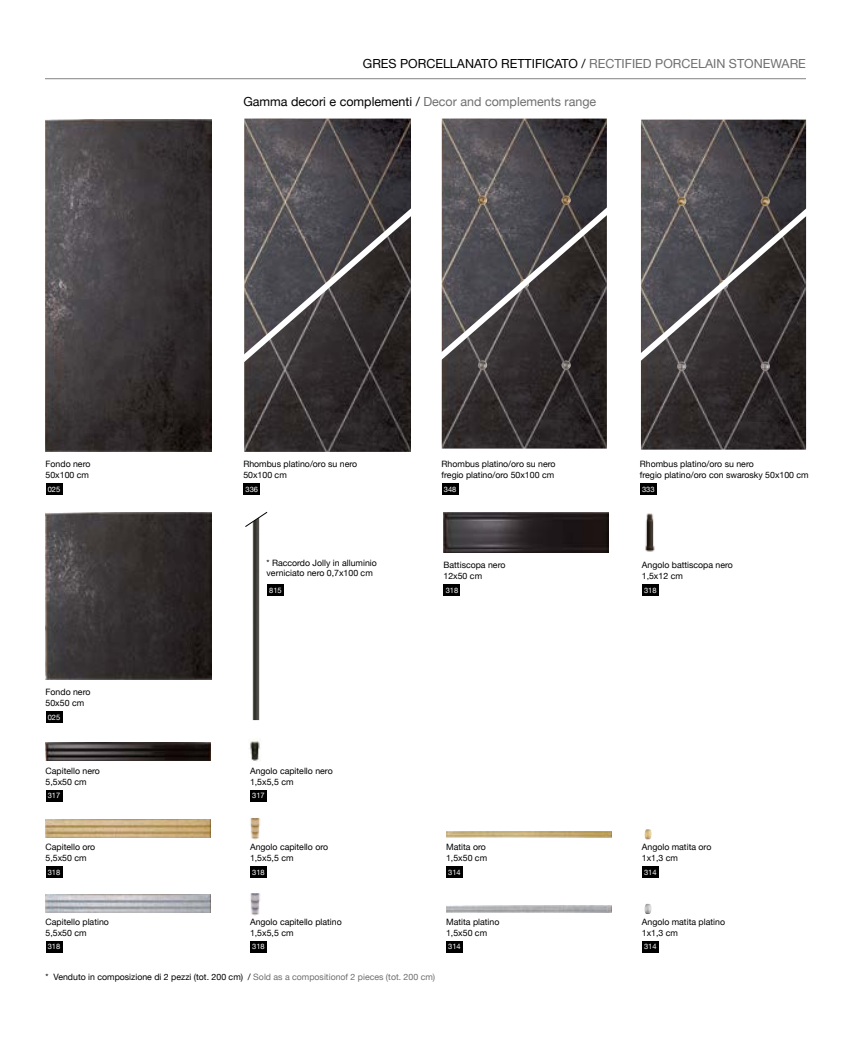
<style>
.page{position:relative;width:851px;height:1063px;background:#fff}
.page>*{position:absolute;margin:0;border:0;box-sizing:border-box;transform-origin:0 0}
.t1{font:12.5px "Helvetica Neue";color:#000}
.t2{font:8.75px/10.5px "Helvetica Neue";color:#000}
.t3{font:7.5px "Helvetica Neue";color:#fff}
.s1{color:#706f6f}
</style>
<div class="page">
<hr style="left:45px;top:78px;width:760px;height:1px;background:#000">
<img style="left:645px;top:513px;width:10px;height:39px">
<div style="left:46px;top:484px;width:16px;height:11px;background:#000"></div>
<div style="left:243px;top:484px;width:17px;height:11px;background:#000"></div>
<div style="left:441px;top:484px;width:17px;height:11px;background:#000"></div>
<div style="left:639px;top:484px;width:17px;height:11px;background:#000"></div>
<img style="left:45px;top:120px;width:166px;height:331px">
<div style="left:46px;top:712px;width:16px;height:11px;background:#000"></div>
<img style="left:45px;top:513px;width:166px;height:166px">
<img style="left:45px;top:819px;width:165px;height:19px">
<img style="left:446px;top:831px;width:165px;height:7px">
<div style="left:46px;top:790px;width:16px;height:12px;background:#000"></div>
<div style="left:46px;top:866px;width:16px;height:12px;background:#000"></div>
<div style="left:250px;top:866px;width:17px;height:12px;background:#000"></div>
<div style="left:446px;top:866px;width:17px;height:12px;background:#000"></div>
<div style="left:641px;top:866px;width:17px;height:12px;background:#000"></div>
<div style="left:250px;top:790px;width:17px;height:12px;background:#000"></div>
<img style="left:45px;top:742px;width:165px;height:19px">
<img style="left:249px;top:738px;width:11px;height:23px">
<img style="left:250px;top:818px;width:11px;height:22px">
<svg style="left:644px;top:829px;width:7px;height:10px"></svg>
<img style="left:45px;top:894px;width:165px;height:19px">
<div style="left:46px;top:941px;width:16px;height:12px;background:#000"></div>
<div style="left:250px;top:941px;width:17px;height:12px;background:#000"></div>
<div style="left:446px;top:941px;width:17px;height:12px;background:#000"></div>
<div style="left:641px;top:941px;width:17px;height:12px;background:#000"></div>
<img style="left:443px;top:513px;width:165px;height:39px">
<div style="left:443px;top:584px;width:17px;height:12px;background:#000"></div>
<div style="left:267px;top:584px;width:17px;height:12px;background:#000"></div>
<div style="left:641px;top:584px;width:17px;height:12px;background:#000"></div>
<svg style="left:245px;top:511px;width:23px;height:209px"></svg>
<img style="left:250px;top:893px;width:10px;height:23px">
<svg style="left:644px;top:904px;width:7px;height:10px"></svg>
<img style="left:244px;top:119px;width:167px;height:77px">
<img style="left:244px;top:370px;width:167px;height:82px">
<img style="left:441px;top:119px;width:165px;height:77px">
<img style="left:441px;top:370px;width:165px;height:79px">
<svg style="left:244px;top:196px;width:363px;height:174px;background:#595658"></svg>
<img style="left:641px;top:120px;width:165px;height:77px">
<img style="left:641px;top:371px;width:165px;height:79px">
<svg style="left:641px;top:197px;width:166px;height:174px;background:#4b484a"></svg>
<h1 class="t1" style="left:363px;top:57px;width:444px">GRES PORCELLANATO RETTIFICATO / <span class="s1">RECTIFIED PORCELAIN STONEWARE</span></h1>
<h1 class="t1" style="left:243px;top:94px;width:354px">Gamma decori e complementi / <span class="s1">Decor and complements range</span></h1>
<p class="t2" style="left:46px;top:459px;width:46px">Fondo nero<br>50x100 cm</p>
<p class="t3" style="left:48px;top:485px;width:14px">025</p>
<p class="t2" style="left:243px;top:459px;width:115px">Rhombus platino/oro su nero<br>50x100 cm</p>
<p class="t3" style="left:245px;top:485px;width:14px">336</p>
<p class="t2" style="left:441px;top:459px;width:115px">Rhombus platino/oro su nero fregio platino/oro 50x100 cm</p>
<p class="t3" style="left:444px;top:485px;width:14px">348</p>
<p class="t2" style="left:266px;top:557px;width:112px">* Raccordo Jolly in alluminio verniciato nero 0,7x100 cm</p>
<p class="t2" style="left:443px;top:560px;width:63px">Battiscopa nero<br>12x50 cm</p>
<p class="t3" style="left:269px;top:585px;width:14px">815</p>
<p class="t3" style="left:445px;top:585px;width:14px">318</p>
<p class="t2" style="left:46px;top:687px;width:46px">Fondo nero<br>50x50 cm</p>
<p class="t3" style="left:48px;top:713px;width:14px">025</p>
<p class="t2" style="left:46px;top:766px;width:56px">Capitello nero<br>5,5x50 cm</p>
<p class="t3" style="left:48px;top:791px;width:14px">317</p>
<p class="t2" style="left:250px;top:766px;width:84px">Angolo capitello nero<br>1,5x5,5 cm</p>
<p class="t3" style="left:252px;top:791px;width:14px">317</p>
<p class="t2" style="left:46px;top:842px;width:51px">Capitello oro<br>5,5x50 cm</p>
<p class="t3" style="left:48px;top:867px;width:14px">318</p>
<p class="t2" style="left:250px;top:842px;width:80px">Angolo capitello oro<br>1,5x5,5 cm</p>
<p class="t3" style="left:252px;top:867px;width:14px">318</p>
<p class="t2" style="left:446px;top:842px;width:43px">Matita oro<br>1,5x50 cm</p>
<p class="t3" style="left:448px;top:867px;width:14px">314</p>
<p class="t2" style="left:46px;top:917px;width:65px">Capitello platino<br>5,5x50 cm</p>
<p class="t3" style="left:48px;top:942px;width:14px">318</p>
<p class="t2" style="left:250px;top:917px;width:93px">Angolo capitello platino<br>1,5x5,5 cm</p>
<p class="t3" style="left:252px;top:942px;width:14px">318</p>
<p class="t2" style="left:446px;top:917px;width:55px">Matita platino<br>1,5x50 cm</p>
<p class="t3" style="left:448px;top:942px;width:14px">314</p>
<p class="t2" style="left:46px;top:971px;width:391px">* Venduto in composizione di 2 pezzi (tot. 200 cm) / <span class="s1">Sold as a compositionof 2 pieces (tot. 200 cm)</span></p>
<p class="t2" style="left:639px;top:459px;width:170px">Rhombus platino/oro su nero<br>fregio platino/oro con swarosky 50x100 cm</p>
<p class="t3" style="left:642px;top:485px;width:14px">333</p>
<p class="t2" style="left:641px;top:560px;width:93px">Angolo battiscopa nero<br>1,5x12 cm</p>
<p class="t3" style="left:644px;top:585px;width:14px">318</p>
<p class="t2" style="left:641px;top:842px;width:71px">Angolo matita oro<br>1x1,3 cm</p>
<p class="t3" style="left:644px;top:867px;width:14px">314</p>
<p class="t2" style="left:641px;top:917px;width:85px">Angolo matita platino<br>1x1,3 cm</p>
<p class="t3" style="left:644px;top:942px;width:14px">314</p>
</div>
